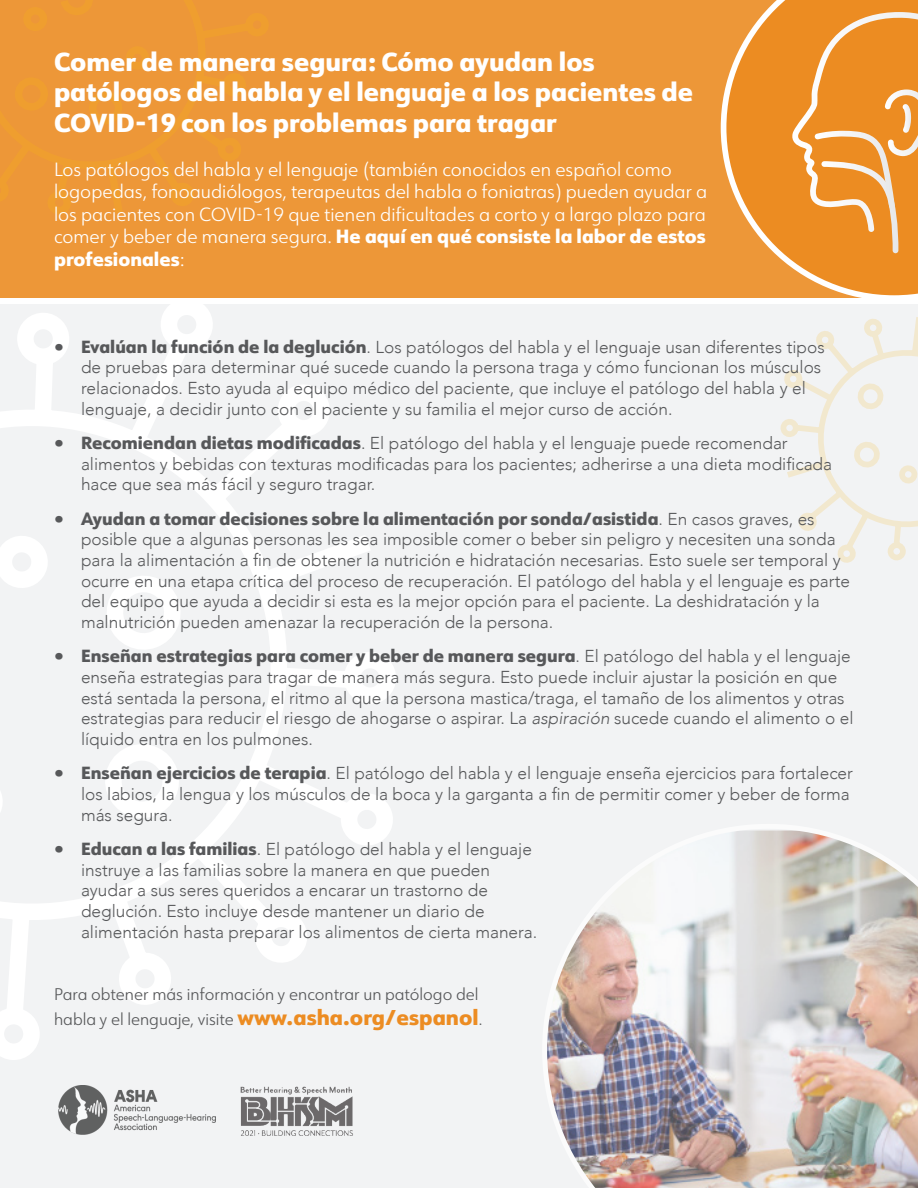
<style>
.page{position:relative;width:918px;height:1188px;background:#fff}
.page>*{position:absolute;margin:0;border:0;box-sizing:border-box;transform-origin:0 0}
.t1{font:800 25.5px/30.6px "URW Form";color:#fff}
.t2{font:300 18.75px/22.5px "URW Form";color:#fff}
.t3{font:300 17.25px/20.7px "Avenir";color:#57585a}
.t4{font:300 16.5px/25.2px "URW Form";color:#57585a}
.s1{font-weight:800}
.s2{font-family:"URW Form";font-weight:800}
.s3{font-style:italic}
.s4{font-weight:800;font-size:21px;color:#ec8c22}
.s5{font-family:"Avenir"}
</style>
<div class="page">
<div style="left:0;top:305px;width:918px;height:883px;background:#f2f3f4"></div>
<svg style="left:0;top:297px;width:403px;height:763px"></svg>
<div style="left:0;top:0;width:918px;height:297px;background:#ed9738"></div>
<svg style="left:721px;top:0;width:197px;height:298px"></svg>
<svg style="left:742px;top:1px;width:176px;height:259px;background:#ed922f"></svg>
<svg style="left:792px;top:12px;width:126px;height:241px;background:#ed993d"></svg>
<svg style="left:780px;top:317px;width:138px;height:246px"></svg>
<img style="left:58px;top:1086px;width:158px;height:49px">
<img style="left:240px;top:1086px;width:113px;height:49px">
<img style="left:547px;top:830px;width:371px;height:358px">
<p class="t1" style="left:54px;top:45px;width:641px">Comer de manera segura: Cómo ayudan los patólogos del habla y el lenguaje a los pacientes de<br>COVID-19 con los problemas para tragar</p>
<p class="t2" style="left:54px;top:157px;width:655px">Los patólogos del habla y el lenguaje (también conocidos en español como logopedas, fonoaudiólogos, terapeutas del habla o foniatras) pueden ayudar a los pacientes con COVID-19 que tienen dificultades a corto y a largo plazo para comer y beber de manera segura. <span class="s1">He aquí en qué consiste la labor de estos profesionales</span>:</p>
<p class="t3" style="left:81px;top:336px;width:745px;text-indent:-27px"><span class="s2">• Evalúan la función de la deglución</span>. Los patólogos del habla y el lenguaje usan diferentes tipos de pruebas para determinar qué sucede cuando la persona traga y cómo funcionan los músculos relacionados. Esto ayuda al equipo médico del paciente, que incluye el patólogo del habla y el lenguaje, a decidir junto con el paciente y su familia el mejor curso de acción.</p>
<p class="t3" style="left:81px;top:433px;width:753px;text-indent:-27px"><span class="s2">• Recomiendan dietas modificadas</span>. El patólogo del habla y el lenguaje puede recomendar alimentos y bebidas con texturas modificadas para los pacientes; adherirse a una dieta modificada hace que sea más fácil y seguro tragar.</p>
<p class="t3" style="left:81px;top:508px;width:771px;text-indent:-27px"><span class="s2">• Ayudan a tomar decisiones sobre la alimentación por sonda/asistida</span>. En casos graves, es posible que a algunas personas les sea imposible comer o beber sin peligro y necesiten una sonda para la alimentación a fin de obtener la nutrición e hidratación necesarias. Esto suele ser temporal y ocurre en una etapa crítica del proceso de recuperación. El patólogo del habla y el lenguaje es parte del equipo que ayuda a decidir si esta es la mejor opción para el paciente. La deshidratación y la malnutrición pueden amenazar la recuperación de la persona.</p>
<p class="t3" style="left:81px;top:646px;width:774px;text-indent:-27px"><span class="s2">• Enseñan estrategias para comer y beber de manera segura</span>. El patólogo del habla y el lenguaje enseña estrategias para tragar de manera más segura. Esto puede incluir ajustar la posición en que está sentada la persona, el ritmo al que la persona mastica/traga, el tamaño de los alimentos y otras estrategias para reducir el riesgo de ahogarse o aspirar. La <span class="s3">aspiración</span> sucede cuando el alimento o el líquido entra en los pulmones.</p>
<p class="t3" style="left:81px;top:763px;width:773px;text-indent:-27px"><span class="s2">• Enseñan ejercicios de terapia</span>. El patólogo del habla y el lenguaje enseña ejercicios para fortalecer los labios, la lengua y los músculos de la boca y la garganta a fin de permitir comer y beber de forma más segura.</p>
<p class="t3" style="left:81px;top:839px;width:458px;text-indent:-27px"><span class="s2">• Educan a las familias</span>. El patólogo del habla y el lenguaje instruye a las familias sobre la manera en que pueden ayudar a sus seres queridos a encarar un trastorno de deglución. Esto incluye desde mantener un diario de alimentación hasta preparar los alimentos de cierta manera.</p>
<p class="t4" style="left:54px;top:981px;width:430px">Para obtener más información y encontrar un patólogo del habla y el lenguaje, visite <span class="s4">www.asha.org/espanol</span><span class="s5">.</span></p>
</div>
